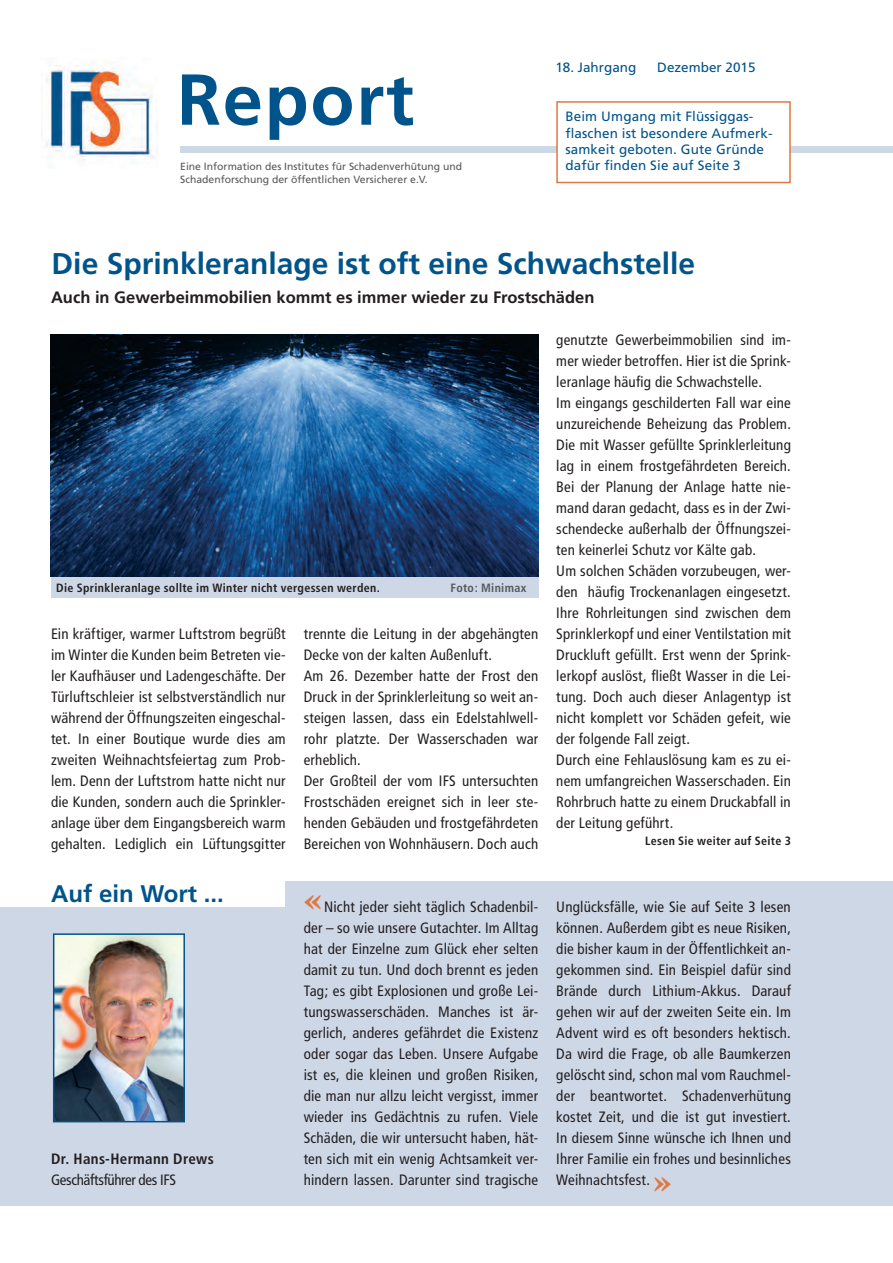
<style>
.page{position:relative;width:893px;height:1263px;background:#fff}
.page>*{position:absolute;margin:0;border:0;box-sizing:border-box;transform-origin:0 0}
.t1{font:700 72px "Frutiger";letter-spacing:.025em;color:#01548b}
.t2{font:700 36px "Times";color:#dd7a43}
.t3{font:700 30px "Frutiger";color:#01548b}
.t4{font:700 24px "Frutiger";color:#01548b}
.t5{font:700 16.5px "Frutiger";color:#231f20}
.t6{font:condensed 15px/21px "Frutiger";letter-spacing:.015em;color:#231f20;text-align:justify}
.t7{font:condensed 15px "Frutiger";letter-spacing:-.025em;color:#231f20}
.t8{font:700 condensed 15px "Frutiger";letter-spacing:.02em;color:#231f20}
.t9{font:13.5px/16.2px "Frutiger";letter-spacing:.01em;color:#01548b}
.t10{font:700 condensed 12px "Frutiger";letter-spacing:.025em;color:#231f20}
.t11{font:700 condensed 12px "Frutiger";letter-spacing:.025em;color:#57585a}
.t12{font:10.35px/12.5px "Frutiger";color:#57585a}
.s1{font-stretch:condensed;color:#fff}
</style>
<div class="page">
<div style="left:0;top:907px;width:893px;height:299px;background:#ced7e6"></div>
<div style="left:286px;top:881px;width:607px;height:322px;background:#ced7e6"></div>
<img style="left:56px;top:936px;width:126px;height:183px">
<div style="left:53px;top:933px;width:132px;height:189px;border:2px solid #01548b"></div>
<img style="left:41px;top:62px;width:117px;height:101px">
<div style="left:180px;top:146px;width:713px;height:7px;background:#ced7e6"></div>
<div style="left:556px;top:101px;width:235px;height:82px;background:#fff;border:2px solid #dd7a43"></div>
<div style="left:51px;top:513px;width:487px;height:84px;background:#ced7e6"></div>
<img style="left:51px;top:335px;width:487px;height:241px">
<h1 class="t1" style="left:154px;top:57px;width:261px"><span class="s1">-</span>Report</h1>
<p class="t12" style="left:180px;top:160px;width:283px">Eine Information des Institutes für Schadenverhütung und<br>Schadenforschung der öffentlichen Versicherer e.V.</p>
<p class="t9" style="left:555px;top:59px;width:83px">18. Jahrgang</p>
<p class="t9" style="left:657px;top:59px;width:100px">Dezember 2015</p>
<p class="t9" style="left:565px;top:108px;width:209px">Beim Umgang mit Flüssiggas&shy;flaschen ist besondere Aufmerk&shy;samkeit geboten. Gute Gründe dafür finden Sie auf Seite 3</p>
<h3 class="t3" style="left:52px;top:246px;width:645px">Die Sprinkleranlage ist oft eine Schwachstelle</h3>
<p class="t5" style="left:51px;top:288px;width:545px">Auch in Gewerbeimmobilien kommt es immer wieder zu Frostschäden</p>
<p class="t10" style="left:56px;top:581px;width:325px">Die Sprinkleranlage sollte im Winter nicht vergessen werden.</p>
<p class="t11" style="left:450px;top:581px;width:77px">Foto: Minimax</p>
<p class="t6" style="left:51px;top:624px;width:236px">Ein kräftiger, warmer Luftstrom begrüßt im Winter die Kunden beim Betreten vie&shy;ler Kaufhäuser und Ladengeschäfte. Der Türluftschleier ist selbstverständlich nur während der Öffnungszeiten eingeschal&shy;tet. In einer Boutique wurde dies am zweiten Weihnachtsfeiertag zum Prob&shy;lem. Denn der Luftstrom hatte nicht nur die Kunden, sondern auch die Sprinkler&shy;anlage über dem Eingangsbereich warm gehalten. Lediglich ein Lüftungsgitter</p>
<p class="t6" style="left:304px;top:624px;width:236px;text-align:left">trennte die Leitung in der abgehängten Decke von der kalten Außenluft.<br>Am 26. Dezember hatte der Frost den Druck in der Sprinklerleitung so weit an&shy;steigen lassen, dass ein Edelstahlwell&shy;rohr platzte. Der Wasserschaden war erheblich.<br>Der Großteil der vom IFS untersuchten Frostschäden ereignet sich in leer ste&shy;henden Gebäuden und frostgefährdeten Bereichen von Wohnhäusern. Doch auch</p>
<h3 class="t4" style="left:51px;top:880px;width:174px">Auf ein Wort ...</h3>
<p class="t8" style="left:51px;top:1150px;width:164px">Dr. Hans-Hermann Drews</p>
<p class="t7" style="left:51px;top:1171px;width:127px">Geschäftsführer des IFS</p>
<h2 class="t2" style="left:304px;top:864px;width:19px">«</h2>
<p class="t6" style="left:304px;top:897px;width:236px;text-indent:21px">Nicht jeder sieht täglich Schadenbil&shy;der – so wie unsere Gutachter. Im Alltag hat der Einzelne zum Glück eher selten damit zu tun. Und doch brennt es jeden Tag; es gibt Explosionen und große Lei&shy;tungswasserschäden. Manches ist är&shy;gerlich, anderes gefährdet die Existenz oder sogar das Leben. Unsere Aufgabe ist es, die kleinen und großen Risiken, die man nur allzu leicht vergisst, immer wieder ins Gedächtnis zu rufen. Viele Schäden, die wir untersucht haben, hät&shy;ten sich mit ein wenig Achtsamkeit ver&shy;hindern lassen. Darunter sind tragische</p>
<p class="t6" style="left:556px;top:330px;width:236px;text-align:left">genutzte Gewerbeimmobilien sind im&shy;mer wieder betroffen. Hier ist die Sprink&shy;leranlage häufig die Schwachstelle.<br>Im eingangs geschilderten Fall war eine unzureichende Beheizung das Problem.<br>Die mit Wasser gefüllte Sprinklerleitung lag in einem frostgefährdeten Bereich.<br>Bei der Planung der Anlage hatte nie&shy;mand daran gedacht, dass es in der Zwi&shy;schendecke außerhalb der Öffnungszei&shy;ten keinerlei Schutz vor Kälte gab.<br>Um solchen Schäden vorzubeugen, wer&shy;den häufig Trockenanlagen eingesetzt.<br>Ihre Rohrleitungen sind zwischen dem Sprinklerkopf und einer Ventilstation mit Druckluft gefüllt. Erst wenn der Sprink&shy;lerkopf auslöst, fließt Wasser in die Lei&shy;tung. Doch auch dieser Anlagentyp ist nicht komplett vor Schäden gefeit, wie der folgende Fall zeigt.<br>Durch eine Fehlauslösung kam es zu ei&shy;nem umfangreichen Wasserschaden. Ein Rohrbruch hatte zu einem Druckabfall in der Leitung geführt.</p>
<p class="t10" style="left:645px;top:834px;width:147px">Lesen Sie weiter auf Seite 3</p>
<p class="t6" style="left:556px;top:897px;width:236px">Unglücksfälle, wie Sie auf Seite 3 lesen können. Außerdem gibt es neue Risiken, die bisher kaum in der Öffentlichkeit an&shy;gekommen sind. Ein Beispiel dafür sind Brände durch Lithium-Akkus. Darauf gehen wir auf der zweiten Seite ein. Im Advent wird es oft besonders hektisch.<br>Da wird die Frage, ob alle Baumkerzen gelöscht sind, schon mal vom Rauchmel&shy;der beantwortet. Schadenverhütung kostet Zeit, und die ist gut investiert.<br>In diesem Sinne wünsche ich Ihnen und Ihrer Familie ein frohes und besinnliches Weihnachtsfest.</p>
<h2 class="t2" style="left:654px;top:1146px;width:19px">»</h2>
</div>
